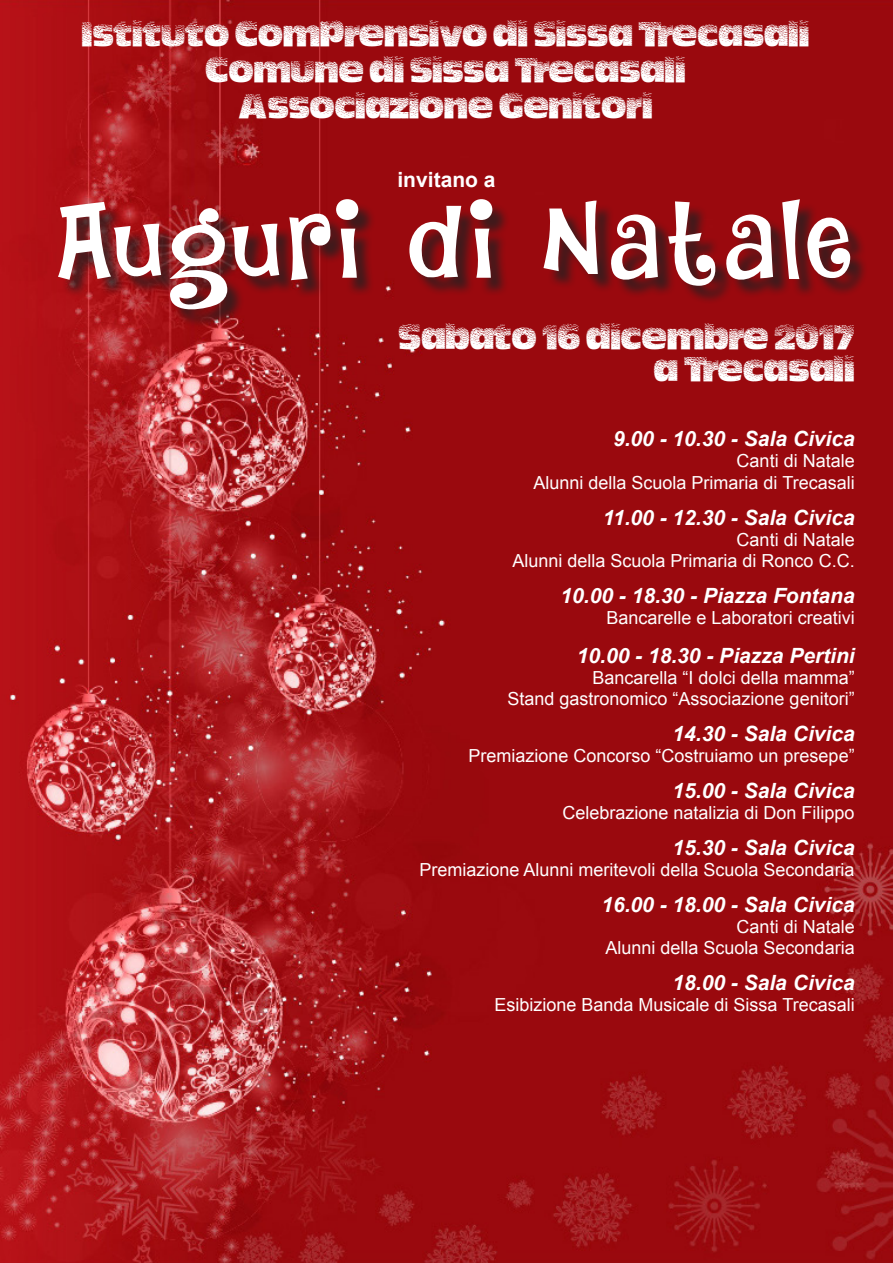
<style>
.page{position:relative;width:893px;height:1263px;background:#fff}
.page>*{position:absolute;margin:0;border:0;box-sizing:border-box;transform-origin:0 0}
.t1{font:103.2px "DK Jambo";letter-spacing:.025em;color:#fff}
.t2{font:27px "Hot Sweat";letter-spacing:-.015em;color:#fff}
.t3{font:italic 700 21px "Arial";color:#fff}
.t4{font:700 21px "Arial";color:#fff}
.t5{font:18px "Arial";color:#fff}
</style>
<div class="page">
<img style="left:0;top:0;width:893px;height:1263px">
<div style="left:61px;top:202px;width:808px;height:126px;background:#231f20;opacity:.75"></div>
<p class="t2" style="left:82px;top:15px;width:729px">Istituto Comprensivo di Sissa Trecasali</p>
<p class="t2" style="left:205px;top:51px;width:482px">Comune di Sissa Trecasali</p>
<p class="t2" style="left:238px;top:87px;width:416px">Associazione Genitori</p>
<p class="t4" style="left:397px;top:166px;width:100px">invitano a</p>
<p class="t1" style="left:55px;top:173px;width:800px">Auguri di Natale</p>
<p class="t2" style="left:398px;top:318px;width:458px">Sabato 16 dicembre 2017</p>
<p class="t2" style="left:653px;top:351px;width:203px">a Trecasali</p>
<p class="t3" style="left:613px;top:425px;width:243px">9.00 - 10.30 - Sala Civica</p>
<p class="t5" style="left:737px;top:449px;width:120px">Canti di Natale</p>
<p class="t5" style="left:533px;top:470px;width:323px">Alunni della Scuola Primaria di Trecasali</p>
<p class="t3" style="left:603px;top:503px;width:253px">11.00 - 12.30 - Sala Civica</p>
<p class="t5" style="left:737px;top:527px;width:120px">Canti di Natale</p>
<p class="t5" style="left:512px;top:548px;width:344px">Alunni della Scuola Primaria di Ronco C.C.</p>
<p class="t3" style="left:561px;top:581px;width:296px">10.00 - 18.30 - Piazza Fontana</p>
<p class="t5" style="left:607px;top:605px;width:250px">Bancarelle e Laboratori creativi</p>
<p class="t3" style="left:577px;top:641px;width:279px">10.00 - 18.30 - Piazza Pertini</p>
<p class="t5" style="left:593px;top:665px;width:264px">Bancarella “I dolci della mamma”</p>
<p class="t5" style="left:507px;top:686px;width:349px">Stand gastronomico “Associazione genitori”</p>
<p class="t3" style="left:673px;top:719px;width:184px">14.30 - Sala Civica</p>
<p class="t5" style="left:468px;top:743px;width:388px">Premiazione Concorso “Costruiamo un presepe”</p>
<p class="t3" style="left:673px;top:776px;width:184px">15.00 - Sala Civica</p>
<p class="t5" style="left:562px;top:800px;width:294px">Celebrazione natalizia di Don Filippo</p>
<p class="t3" style="left:673px;top:833px;width:184px">15.30 - Sala Civica</p>
<p class="t5" style="left:419px;top:857px;width:437px">Premiazione Alunni meritevoli della Scuola Secondaria</p>
<p class="t3" style="left:601px;top:890px;width:255px">16.00 - 18.00 - Sala Civica</p>
<p class="t5" style="left:737px;top:914px;width:120px">Canti di Natale</p>
<p class="t5" style="left:605px;top:935px;width:251px">Alunni della Scuola Secondaria</p>
<p class="t3" style="left:673px;top:968px;width:184px">18.00 - Sala Civica</p>
<p class="t5" style="left:494px;top:992px;width:362px">Esibizione Banda Musicale di Sissa Trecasali</p>
</div>
